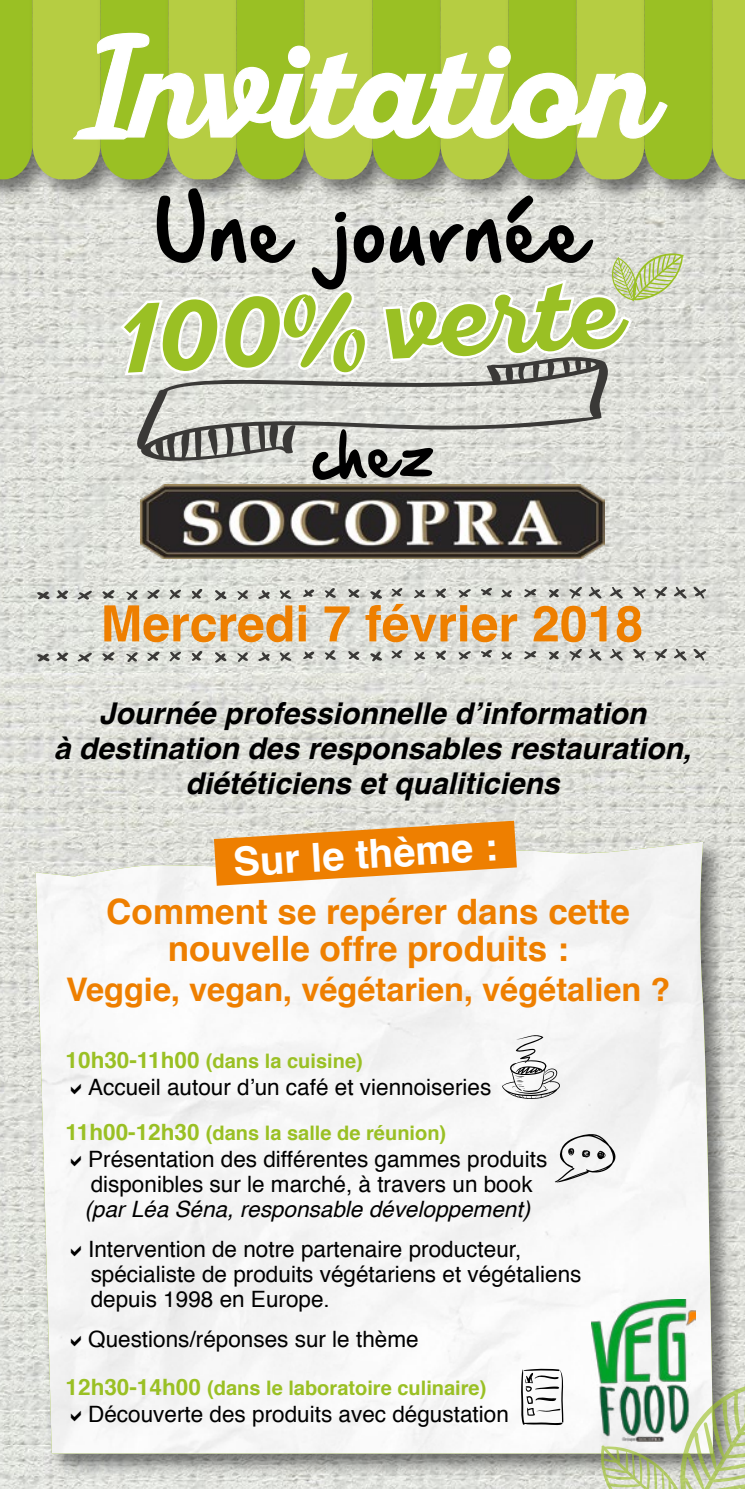
<style>
.page{position:relative;width:745px;height:1489px;background:#fff}
.page>*{position:absolute;margin:0;border:0;box-sizing:border-box;transform-origin:0 0}
.t1{font:122.5px "Sant Elia Script Bold DMO";color:#fff}
.t2{font:97.5px "Sant Elia Script Bold DMO";color:#9ac024}
.t3{font:72.5px "Hand Of Sean Demo";color:#000}
.t4{font:55px "Hand Of Sean Demo";color:#000}
.t5{font:700 50px "Helvetica";color:#ee7f00}
.t6{font:700 40px "Helvetica";color:#fff}
.t7{font:700 35px/37.5px "Helvetica";color:#ee7f00;text-align:center}
.t8{font:700 32.5px "Helvetica";color:#ee7f00}
.t9{font:italic 700 30px/35px "Helvetica";color:#000;text-align:center}
.t10{font:22.5px/25px "Helvetica";color:#000}
.t11{font:italic 22.5px "Helvetica";color:#000}
.t12{font:700 20px "Helvetica";color:#9ac024}
.s1{font-family:"Pacifico"}
.s2{font-family:"Forte"}
.s3{font-size:22.5px}
</style>
<div class="page">
<img style="left:0;top:540px;width:744px;height:133px">
<img style="left:0;top:673px;width:744px;height:815px">
<img style="left:140px;top:540px;width:464px;height:18px">
<div style="left:31px;top:838px;width:705px;height:639px;background:#000;opacity:.5"></div>
<div style="left:36px;top:841px;width:676px;height:612px;background:#f6f6f6"></div>
<svg style="left:598px;top:1379px;width:146px;height:109px"></svg>
<svg style="left:443px;top:893px;width:127px;height:205px"></svg>
<svg style="left:214px;top:820px;width:302px;height:65px;background:#ec9c40"></svg>
<svg style="left:0;top:0;width:744px;height:540px;background:#c0ca99"></svg>
<svg style="left:520px;top:1368px;width:43px;height:57px"></svg>
<svg style="left:554px;top:1133px;width:63px;height:49px"></svg>
<svg style="left:37px;top:591px;width:13px;height:8px"></svg>
<svg style="left:56px;top:590px;width:13px;height:10px"></svg>
<svg style="left:77px;top:590px;width:15px;height:10px"></svg>
<svg style="left:102px;top:589px;width:13px;height:10px"></svg>
<svg style="left:126px;top:590px;width:12px;height:10px"></svg>
<svg style="left:146px;top:589px;width:14px;height:10px"></svg>
<svg style="left:169px;top:589px;width:12px;height:10px"></svg>
<svg style="left:191px;top:588px;width:11px;height:11px"></svg>
<svg style="left:214px;top:589px;width:13px;height:12px"></svg>
<svg style="left:236px;top:589px;width:12px;height:11px"></svg>
<svg style="left:257px;top:589px;width:12px;height:10px"></svg>
<svg style="left:279px;top:590px;width:12px;height:9px"></svg>
<svg style="left:302px;top:589px;width:12px;height:8px"></svg>
<svg style="left:324px;top:588px;width:11px;height:10px"></svg>
<svg style="left:347px;top:589px;width:13px;height:9px"></svg>
<svg style="left:369px;top:589px;width:13px;height:10px"></svg>
<svg style="left:390px;top:588px;width:12px;height:9px"></svg>
<svg style="left:413px;top:589px;width:12px;height:9px"></svg>
<svg style="left:434px;top:588px;width:12px;height:10px"></svg>
<svg style="left:458px;top:589px;width:13px;height:9px"></svg>
<svg style="left:480px;top:587px;width:11px;height:8px"></svg>
<svg style="left:500px;top:589px;width:12px;height:9px"></svg>
<svg style="left:523px;top:588px;width:13px;height:9px"></svg>
<svg style="left:548px;top:588px;width:11px;height:10px"></svg>
<svg style="left:568px;top:586px;width:33px;height:13px"></svg>
<svg style="left:609px;top:586px;width:13px;height:13px"></svg>
<svg style="left:632px;top:586px;width:14px;height:13px"></svg>
<svg style="left:653px;top:586px;width:33px;height:13px"></svg>
<svg style="left:692px;top:586px;width:14px;height:13px"></svg>
<svg style="left:37px;top:653px;width:13px;height:8px"></svg>
<svg style="left:56px;top:652px;width:13px;height:10px"></svg>
<svg style="left:77px;top:652px;width:15px;height:10px"></svg>
<svg style="left:102px;top:651px;width:13px;height:10px"></svg>
<svg style="left:126px;top:652px;width:12px;height:10px"></svg>
<svg style="left:146px;top:651px;width:14px;height:10px"></svg>
<svg style="left:169px;top:651px;width:12px;height:10px"></svg>
<svg style="left:191px;top:650px;width:11px;height:11px"></svg>
<svg style="left:214px;top:651px;width:13px;height:12px"></svg>
<svg style="left:236px;top:651px;width:12px;height:11px"></svg>
<svg style="left:257px;top:651px;width:12px;height:10px"></svg>
<svg style="left:279px;top:652px;width:12px;height:9px"></svg>
<svg style="left:302px;top:651px;width:12px;height:8px"></svg>
<svg style="left:324px;top:650px;width:11px;height:10px"></svg>
<svg style="left:347px;top:651px;width:13px;height:9px"></svg>
<svg style="left:369px;top:651px;width:13px;height:10px"></svg>
<svg style="left:390px;top:650px;width:12px;height:9px"></svg>
<svg style="left:413px;top:651px;width:12px;height:9px"></svg>
<svg style="left:434px;top:650px;width:12px;height:10px"></svg>
<svg style="left:458px;top:651px;width:13px;height:9px"></svg>
<svg style="left:480px;top:649px;width:11px;height:8px"></svg>
<svg style="left:500px;top:651px;width:12px;height:9px"></svg>
<svg style="left:523px;top:650px;width:13px;height:9px"></svg>
<svg style="left:548px;top:650px;width:11px;height:10px"></svg>
<svg style="left:568px;top:648px;width:33px;height:13px"></svg>
<svg style="left:609px;top:648px;width:13px;height:13px"></svg>
<svg style="left:632px;top:648px;width:14px;height:13px"></svg>
<svg style="left:653px;top:648px;width:33px;height:13px"></svg>
<svg style="left:692px;top:648px;width:14px;height:13px"></svg>
<img style="left:590px;top:1299px;width:104px;height:142px">
<svg style="left:71px;top:1083px;width:10px;height:11px"></svg>
<svg style="left:71px;top:1155px;width:10px;height:11px"></svg>
<svg style="left:71px;top:1245px;width:10px;height:11px"></svg>
<svg style="left:71px;top:1335px;width:10px;height:11px"></svg>
<svg style="left:71px;top:1410px;width:10px;height:10px"></svg>
<h1 class="t1" style="left:80px;top:23px;width:576px"><span class="s1">I</span>nvitation</h1>
<h3 class="t3" style="left:155px;top:195px;width:435px">Une journée</h3>
<h2 class="t2" style="left:116px;top:282px;width:501px;rotate:-3deg">100<span class="s2">%</span> verte</h2>
<h3 class="t4" style="left:309px;top:429px;width:125px;rotate:-2deg">chez</h3>
<h3 class="t5" style="left:101px;top:583px;width:543px">Mercredi 7 février 2018</h3>
<h3 class="t9" style="left:54px;top:696px;width:638px">Journée professionnelle d’information<br>à destination des responsables restauration, diététiciens et qualiticiens</h3>
<h3 class="t6" style="left:231px;top:831px;width:266px;rotate:-4deg">Sur le thème :</h3>
<h3 class="t7" style="left:106px;top:893px;width:525px">Comment se repérer dans cette nouvelle offre produits :</h3>
<h3 class="t8" style="left:66px;top:963px;width:605px">Veggie, vegan, végétarien, végétalien ?</h3>
<p class="t12" style="left:66px;top:1044px;width:298px"><span class="s3">10h30-11h00</span> (dans la cuisine)</p>
<p class="t10" style="left:88px;top:1075px;width:404px">Accueil autour d’un café et viennoiseries</p>
<p class="t12" style="left:66px;top:1116px;width:382px"><span class="s3">11h00-12h30</span> (dans la salle de réunion)</p>
<p class="t10" style="left:88px;top:1147px;width:460px">Présentation des différentes gammes produits disponibles sur le marché, à travers un book</p>
<p class="t11" style="left:84px;top:1191px;width:447px">(par Léa Séna, responsable développement)</p>
<p class="t10" style="left:88px;top:1237px;width:494px">Intervention de notre partenaire producteur, spécialiste de produits végétariens et végétaliens depuis 1998 en Europe.</p>
<p class="t10" style="left:88px;top:1327px;width:332px">Questions/réponses sur le thème</p>
<p class="t12" style="left:66px;top:1371px;width:422px"><span class="s3">12h30-14h00</span> (dans le laboratoire culinaire)</p>
<p class="t10" style="left:88px;top:1401px;width:422px">Découverte des produits avec dégustation</p>
</div>
